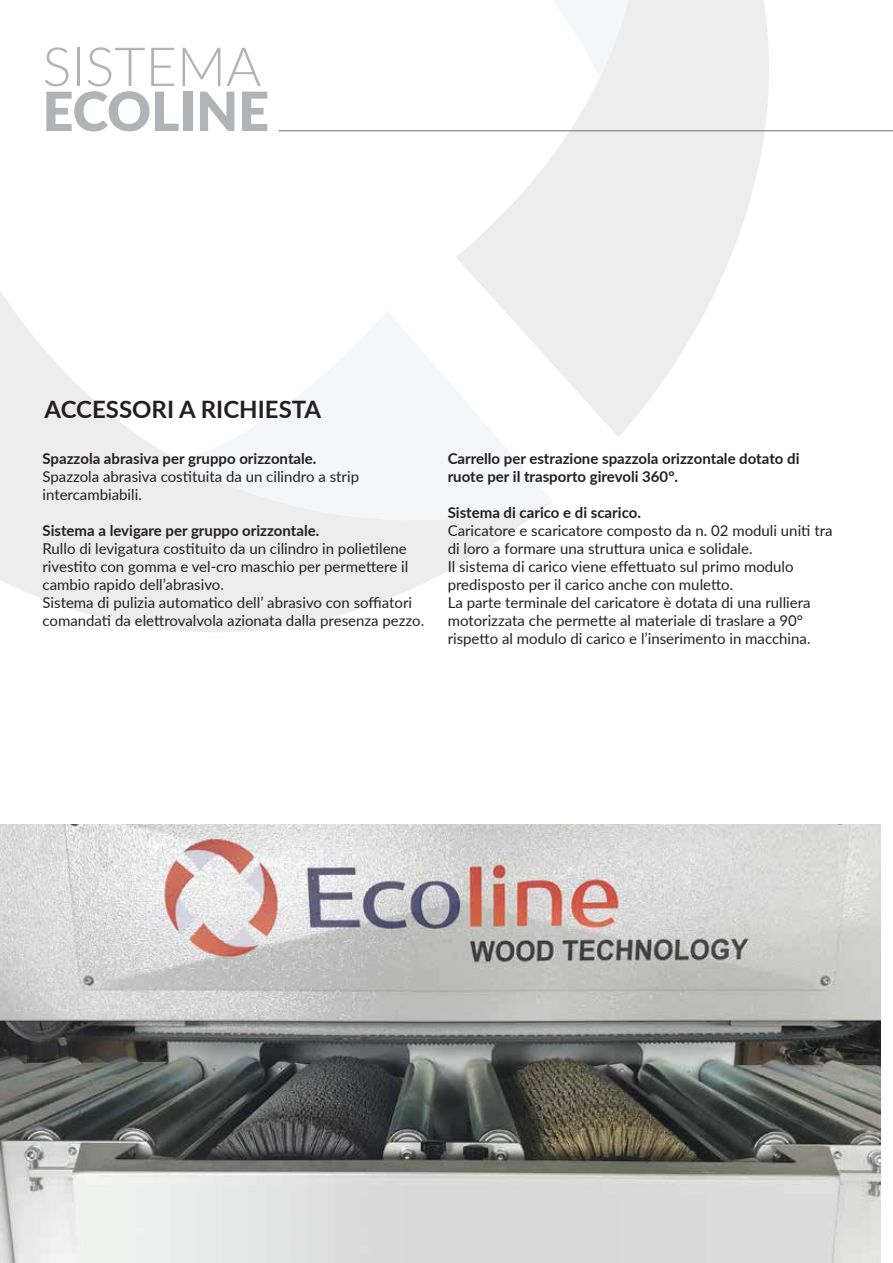
<style>
.page{position:relative;width:893px;height:1263px;background:#fff}
.page>*{position:absolute;margin:0;border:0;box-sizing:border-box;transform-origin:0 0}
.t1{font:300 54px "Lato";color:#b2b3b7}
.t2{font:900 54px "Lato";color:#b2b3b7}
.t3{font:700 24px "Lato";color:#231f20}
.t4{font:15px/18px "Lato";color:#231f20}
.t5{font:700 15px/18px "Lato";color:#231f20}
</style>
<div class="page">
<svg style="left:0;top:291px;width:460px;height:341px;fill:#ededee"></svg>
<svg style="left:456px;top:0;width:437px;height:437px"></svg>
<svg style="left:178px;top:310px;width:375px;height:254px"></svg>
<svg style="left:456px;top:0;width:238px;height:78px"></svg>
<img style="left:0;top:824px;width:880px;height:439px">
<hr style="left:279px;top:130px;width:614px;height:1px;background:#7e8083">
<h1 class="t1" style="left:43px;top:29px;width:220px">SISTEMA</h1>
<h1 class="t2" style="left:43px;top:71px;width:228px">ECOLINE</h1>
<h2 class="t3" style="left:45px;top:392px;width:278px">ACCESSORI A RICHIESTA</h2>
<p class="t5" style="left:43px;top:449px;width:275px">Spazzola abrasiva per gruppo orizzontale.</p>
<p class="t4" style="left:43px;top:467px;width:318px">Spazzola abrasiva costituita da un cilindro a strip intercambiabili.</p>
<p class="t5" style="left:43px;top:521px;width:278px">Sistema a levigare per gruppo orizzontale.</p>
<p class="t4" style="left:43px;top:539px;width:383px">Rullo di levigatura costituito da un cilindro in polietilene rivestito con gomma e vel-cro maschio per permettere il cambio rapido dell’abrasivo.<br>Sistema di pulizia automatico dell’ abrasivo con soffiatori comandati da elettrovalvola azionata dalla presenza pezzo.</p>
<p class="t5" style="left:448px;top:449px;width:353px">Carrello per estrazione spazzola orizzontale dotato di ruote per il trasporto girevoli 360°.</p>
<p class="t5" style="left:448px;top:503px;width:195px">Sistema di carico e di scarico.</p>
<p class="t4" style="left:448px;top:521px;width:386px">Caricatore e scaricatore composto da n. 02 moduli uniti tra di loro a formare una struttura unica e solidale.<br>Il sistema di carico viene effettuato sul primo modulo predisposto per il carico anche con muletto.<br>La parte terminale del caricatore è dotata di una rulliera motorizzata che permette al materiale di traslare a 90° rispetto al modulo di carico e l’inserimento in macchina.</p>
</div>
